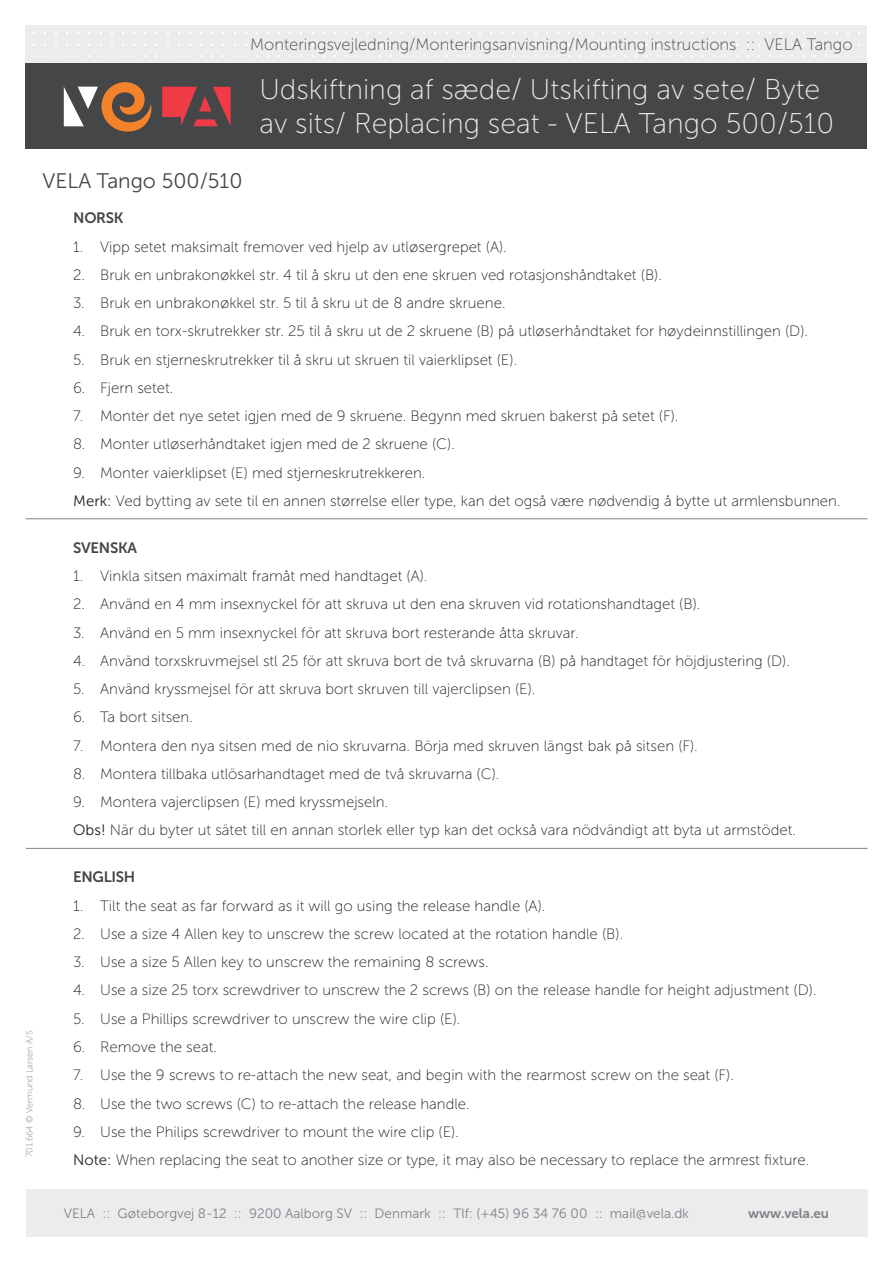
<style>
.page{position:relative;width:893px;height:1263px;background:#fff}
.page>*{position:absolute;margin:0;border:0;box-sizing:border-box;transform-origin:0 0}
.Titeloverskrift{font:28.5px/34.2px "Museo Sans 100";color:#ececee}
.Overskrift_orange{font:21px "Museo Sans 300";color:#454647}
.Titeloverskrift-2{font:16.5px "Museo Sans 100";color:#454647}
.Brødtekst_med_afsnit{font:15px "Museo Sans 100";color:#231f20}
.Underoverskrifter{font:15px "Museo Sans 700";letter-spacing:-.02em;color:#454647}
.t1{font:13.5px "Museo Sans 300";color:#808285}
.t2{font:13.5px "Museo Sans 700";color:#808285}
.t3{font:9px "Museo Sans 100";color:#808285}
.s1{font-family:"Museo Sans 300"}
</style>
<div class="page">
<div style="left:26px;top:26px;width:841px;height:38px;background:#ececee"></div>
<div style="left:26px;top:64px;width:841px;height:85px;background:#454647"></div>
<svg style="left:162px;top:87px;width:69px;height:39px"></svg>
<svg style="left:64px;top:82px;width:88px;height:50px"></svg>
<div style="left:26px;top:1189px;width:841px;height:48px;background:#ececee"></div>
<hr style="left:26px;top:518px;width:841px;height:1px;background:#808285">
<hr style="left:26px;top:848px;width:841px;height:1px;background:#808285">
<p class="Titeloverskrift-2" style="left:250px;top:35px;width:604px">Monteringsvejledning/Monteringsanvisning/Mounting instructions :: VELA Tango</p>
<p class="Titeloverskrift" style="left:259px;top:73px;width:576px">Udskiftning af sæde/ Utskifting av sete/ Byte av sits/ Replacing seat - VELA Tango 500/510</p>
<p class="t3" style="left:25px;top:1157px;width:128px;rotate:-90deg">701.664 © Vermund Larsen A/S</p>
<p class="Overskrift_orange" style="left:43px;top:169px;width:202px">VELA Tango 500/510</p>
<p class="Underoverskrifter" style="left:73px;top:210px;width:52px">NORSK</p>
<p class="Brødtekst_med_afsnit" style="left:73px;top:238px;width:435px">1. Vipp setet maksimalt fremover ved hjelp av utløsergrepet (A).</p>
<p class="Brødtekst_med_afsnit" style="left:73px;top:267px;width:590px">2. Bruk en unbrakonøkkel str. 4 til å skru ut den ene skruen ved rotasjonshåndtaket (B).</p>
<p class="Brødtekst_med_afsnit" style="left:73px;top:295px;width:434px">3. Bruk en unbrakonøkkel str. 5 til å skru ut de 8 andre skruene.</p>
<p class="Brødtekst_med_afsnit" style="left:73px;top:323px;width:736px">4. Bruk en torx-skrutrekker str. 25 til å skru ut de 2 skruene (B) på utløserhåndtaket for høydeinnstillingen (D).</p>
<p class="Brødtekst_med_afsnit" style="left:73px;top:351px;width:445px">5. Bruk en stjerneskrutrekker til å skru ut skruen til vaierklipset (E).</p>
<p class="Brødtekst_med_afsnit" style="left:73px;top:380px;width:102px">6. Fjern setet.</p>
<p class="Brødtekst_med_afsnit" style="left:73px;top:408px;width:607px">7. Monter det nye setet igjen med de 9 skruene. Begynn med skruen bakerst på setet (F).</p>
<p class="Brødtekst_med_afsnit" style="left:73px;top:436px;width:383px">8. Monter utløserhåndtaket igjen med de 2 skruene (C).</p>
<p class="Brødtekst_med_afsnit" style="left:73px;top:464px;width:354px">9. Monter vaierklipset (E) med stjerneskrutrekkeren.</p>
<p class="Brødtekst_med_afsnit" style="left:73px;top:493px;width:769px"><span class="s1">Merk:</span> Ved bytting av sete til en annen størrelse eller type, kan det også være nødvendig å bytte ut armlensbunnen.</p>
<p class="Underoverskrifter" style="left:73px;top:539px;width:65px">SVENSKA</p>
<p class="Brødtekst_med_afsnit" style="left:73px;top:568px;width:356px">1. Vinkla sitsen maximalt framåt med handtaget (A).</p>
<p class="Brødtekst_med_afsnit" style="left:73px;top:596px;width:629px">2. Använd en 4 mm insexnyckel för att skruva ut den ena skruven vid rotationshandtaget (B).</p>
<p class="Brødtekst_med_afsnit" style="left:73px;top:624px;width:507px">3. Använd en 5 mm insexnyckel för att skruva bort resterande åtta skruvar.</p>
<p class="Brødtekst_med_afsnit" style="left:73px;top:653px;width:718px">4. Använd torxskruvmejsel stl 25 för att skruva bort de två skruvarna (B) på handtaget för höjdjustering (D).</p>
<p class="Brødtekst_med_afsnit" style="left:73px;top:681px;width:464px">5. Använd kryssmejsel för att skruva bort skruven till vajerclipsen (E).</p>
<p class="Brødtekst_med_afsnit" style="left:73px;top:709px;width:121px">6. Ta bort sitsen.</p>
<p class="Brødtekst_med_afsnit" style="left:73px;top:737px;width:626px">7. Montera den nya sitsen med de nio skruvarna. Börja med skruven längst bak på sitsen (F).</p>
<p class="Brødtekst_med_afsnit" style="left:73px;top:766px;width:428px">8. Montera tillbaka utlösarhandtaget med de två skruvarna (C).</p>
<p class="Brødtekst_med_afsnit" style="left:73px;top:794px;width:316px">9. Montera vajerclipsen (E) med kryssmejseln.</p>
<p class="Brødtekst_med_afsnit" style="left:73px;top:822px;width:724px"><span class="s1">Obs!</span> När du byter ut sätet till en annan storlek eller typ kan det också vara nödvändigt att byta ut armstödet.</p>
<p class="Underoverskrifter" style="left:73px;top:869px;width:64px">ENGLISH</p>
<p class="Brødtekst_med_afsnit" style="left:73px;top:897px;width:474px">1. Tilt the seat as far forward as it will go using the release handle (A).</p>
<p class="Brødtekst_med_afsnit" style="left:73px;top:926px;width:551px">2. Use a size 4 Allen key to unscrew the screw located at the rotation handle (B).</p>
<p class="Brødtekst_med_afsnit" style="left:73px;top:954px;width:417px">3. Use a size 5 Allen key to unscrew the remaining 8 screws.</p>
<p class="Brødtekst_med_afsnit" style="left:73px;top:982px;width:745px">4. Use a size 25 torx screwdriver to unscrew the 2 screws (B) on the release handle for height adjustment (D).</p>
<p class="Brødtekst_med_afsnit" style="left:73px;top:1011px;width:389px">5. Use a Phillips screwdriver to unscrew the wire clip (E).</p>
<p class="Brødtekst_med_afsnit" style="left:73px;top:1039px;width:145px">6. Remove the seat.</p>
<p class="Brødtekst_med_afsnit" style="left:73px;top:1067px;width:662px">7. Use the 9 screws to re-attach the new seat, and begin with the rearmost screw on the seat (F).</p>
<p class="Brødtekst_med_afsnit" style="left:73px;top:1095px;width:398px">8. Use the two screws (C) to re-attach the release handle.</p>
<p class="Brødtekst_med_afsnit" style="left:73px;top:1124px;width:387px">9. Use the Philips screwdriver to mount the wire clip (E).</p>
<p class="Brødtekst_med_afsnit" style="left:73px;top:1152px;width:738px"><span class="s1">Note:</span> When replacing the seat to another size or type, it may also be necessary to replace the armrest fixture.</p>
<p class="t1" style="left:64px;top:1206px;width:627px">VELA :: Gøteborgvej 8-12 :: 9200 Aalborg SV :: Denmark :: Tlf: (+45) 96 34 76 00 :: mail@vela.dk</p>
<p class="t2" style="left:748px;top:1206px;width:83px">www.vela.eu</p>
</div>
